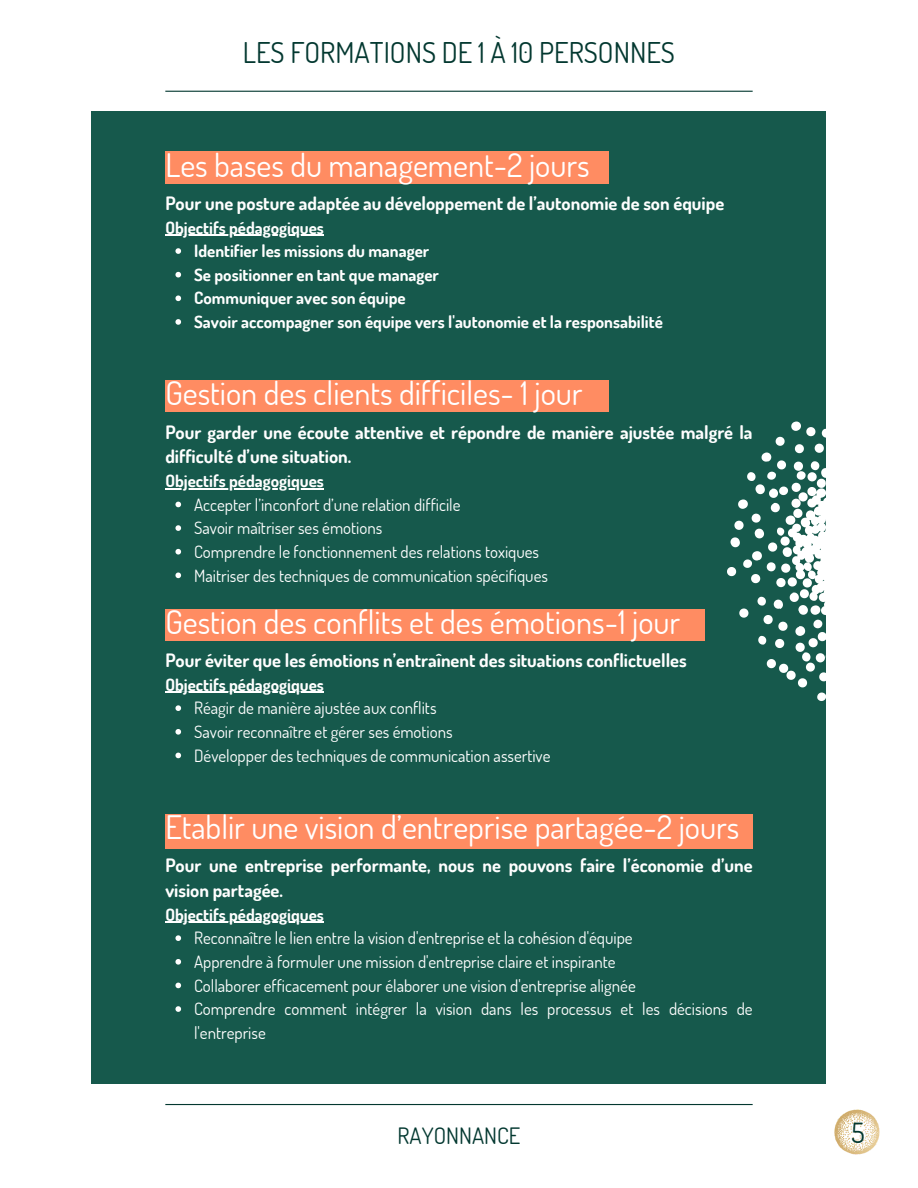
<style>
.page{position:relative;width:918px;height:1188px;background:#fff}
.page>*{position:absolute;margin:0;border:0;box-sizing:border-box;transform-origin:0 0}
.t1{font:32.4px "Dosis";color:#fff}
.t2{font:28.5px "Dosis";color:#033830}
.t3{font:27.75px "Dosis";color:#033830}
.t4{font:22.5px "Dosis";color:#033830}
.t5{font:700 18.45px/24.8px "Dosis";color:#fff}
.t6{font:16.95px/23.7px "Dosis";color:#fff}
.t7{font:700 16.95px/23.7px "Dosis";color:#fff}
.s1{font-weight:700}
</style>
<div class="page">
<hr style="left:165px;top:91px;width:588px;height:1px;background:#033830">
<hr style="left:165px;top:1104px;width:588px;height:1px;background:#033830">
<div style="left:92px;top:111px;width:734px;height:972px;background:#16594c"></div>
<div style="left:165px;top:152px;width:443px;height:31px;background:#ff8c62"></div>
<div style="left:165px;top:381px;width:443px;height:31px;background:#ff8c62"></div>
<div style="left:165px;top:609px;width:539px;height:31px;background:#ff8c62"></div>
<div style="left:165px;top:814px;width:588px;height:35px;background:#ff8c62"></div>
<svg style="left:727px;top:421px;width:99px;height:280px"></svg>
<hr style="left:165px;top:235px;width:159px;height:1px;background:#fff">
<svg style="left:175px;top:248px;width:6px;height:6px"></svg>
<svg style="left:175px;top:272px;width:6px;height:5px"></svg>
<svg style="left:175px;top:295px;width:6px;height:6px"></svg>
<svg style="left:175px;top:319px;width:6px;height:6px"></svg>
<hr style="left:165px;top:488px;width:159px;height:1px;background:#fff">
<svg style="left:175px;top:502px;width:6px;height:5px"></svg>
<svg style="left:175px;top:525px;width:6px;height:6px"></svg>
<svg style="left:175px;top:549px;width:6px;height:6px"></svg>
<svg style="left:175px;top:573px;width:6px;height:5px"></svg>
<hr style="left:165px;top:692px;width:159px;height:1px;background:#fff">
<svg style="left:175px;top:705px;width:6px;height:6px"></svg>
<svg style="left:175px;top:729px;width:6px;height:6px"></svg>
<svg style="left:175px;top:753px;width:6px;height:5px"></svg>
<hr style="left:165px;top:922px;width:159px;height:1px;background:#fff">
<svg style="left:175px;top:935px;width:6px;height:6px"></svg>
<svg style="left:175px;top:959px;width:6px;height:6px"></svg>
<svg style="left:175px;top:983px;width:6px;height:5px"></svg>
<svg style="left:175px;top:1006px;width:6px;height:6px"></svg>
<img style="left:834px;top:1109px;width:46px;height:46px">
<h1 class="t2" style="left:243px;top:34px;width:434px">LES FORMATIONS DE 1 À 10 PERSONNES</h1>
<h4 class="t1" style="left:165px;top:144px;width:426px">Les bases du management-2 jours</h4>
<p class="t5" style="left:165px;top:190px;width:560px">Pour une posture adaptée au développement de l’autonomie de son équipe</p>
<p class="t7" style="left:194px;top:215px;width:237px;text-indent:-29px">Objectifs pédagogiques<br>Identifier les missions du manager</p>
<p class="t7" style="left:194px;top:262px;width:246px">Se positionner en tant que manager</p>
<p class="t7" style="left:194px;top:286px;width:213px">Communiquer avec son équipe</p>
<h1 class="t7" style="left:194px;top:310px;width:470px">Savoir accompagner son équipe vers l'autonomie et la responsabilité</h1>
<h4 class="t1" style="left:165px;top:372px;width:419px">Gestion des clients difficiles- 1 jour</h4>
<p class="t5" style="left:165px;top:419px;width:589px">Pour garder une écoute attentive et répondre de manière ajustée malgré la difficulté d’une situation.</p>
<p class="t6" style="left:194px;top:468px;width:268px;text-indent:-29px"><span class="s1">Objectifs pédagogiques<br></span>Accepter l’inconfort d’une relation difficile<br>Savoir maîtriser ses émotions</p>
<p class="t6" style="left:194px;top:539px;width:347px">Comprendre le fonctionnement des relations toxiques</p>
<p class="t6" style="left:194px;top:563px;width:355px">Maitriser des techniques de communication spécifiques</p>
<h1 class="t1" style="left:165px;top:601px;width:517px">Gestion des conflits et des émotions-1 jour</h1>
<h4 class="t5" style="left:165px;top:647px;width:523px">Pour éviter que les émotions n’entraînent des situations conflictuelles</h4>
<p class="t6" style="left:194px;top:672px;width:244px;text-indent:-29px"><span class="s1">Objectifs pédagogiques<br></span>Réagir de manière ajustée aux conflits</p>
<p class="t6" style="left:194px;top:719px;width:260px">Savoir reconnaître et gérer ses émotions</p>
<p class="t6" style="left:194px;top:743px;width:358px">Développer des techniques de communication assertive</p>
<h1 class="t1" style="left:165px;top:806px;width:576px">Etablir une vision d’entreprise partagée-2 jours</h1>
<h4 class="t5" style="left:165px;top:853px;width:589px">Pour une entreprise performante, nous ne pouvons faire l’économie d’une vision partagée.</h4>
<p class="t6" style="left:194px;top:902px;width:440px;text-indent:-29px"><span class="s1">Objectifs pédagogiques<br></span>Reconnaître le lien entre la vision d'entreprise et la cohésion d'équipe<br>Apprendre à formuler une mission d'entreprise claire et inspirante</p>
<p class="t6" style="left:194px;top:973px;width:443px">Collaborer efficacement pour élaborer une vision d'entreprise alignée</p>
<p class="t6" style="left:194px;top:997px;width:560px">Comprendre comment intégrer la vision dans les processus et les décisions de l'entreprise</p>
<h2 class="t4" style="left:398px;top:1121px;width:124px">RAYONNANCE</h2>
<p class="t3" style="left:852px;top:1114px;width:15px">5</p>
</div>
